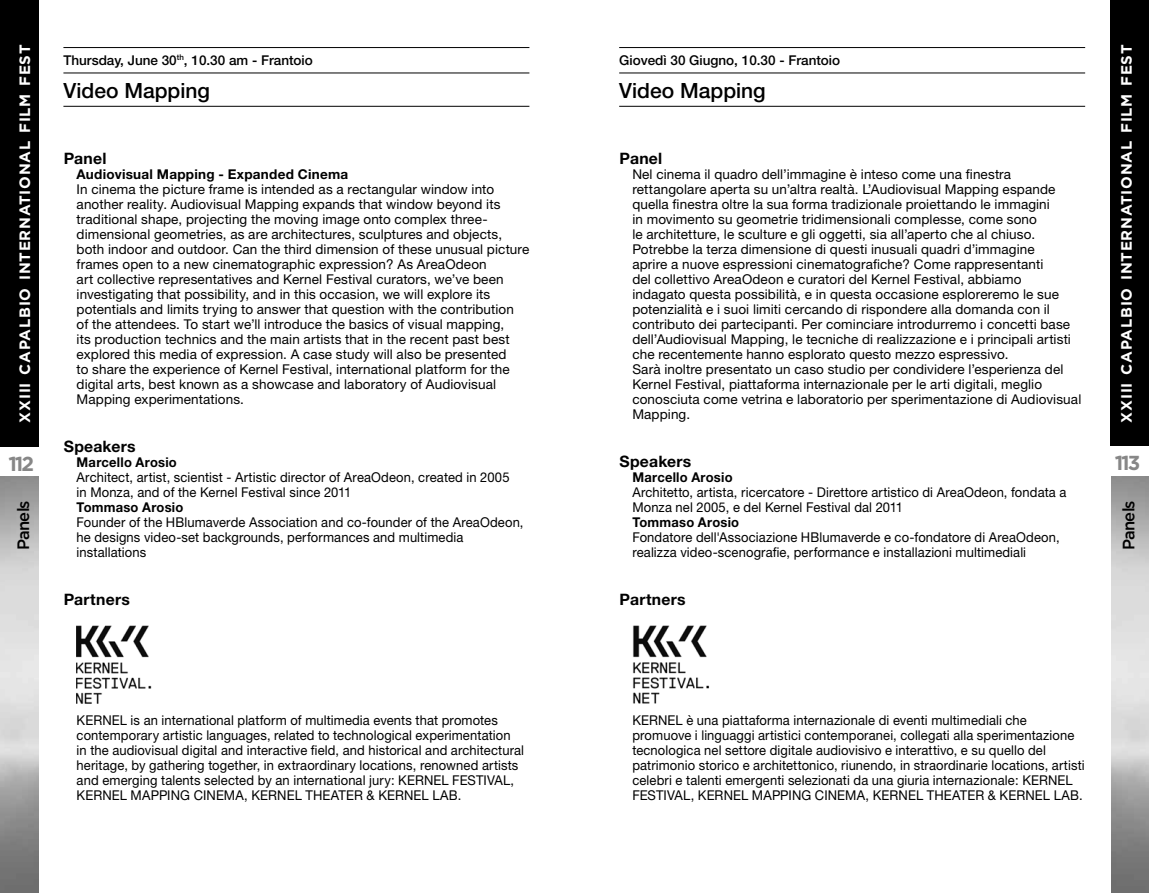
<style>
.page{position:relative;width:1149px;height:893px;background:#fff}
.page>*{position:absolute;margin:0;border:0;box-sizing:border-box;transform-origin:0 0}
.t1{font:500 21px "Helvetica Neue";color:#000}
.t2{font:700 20.25px "Gotham";letter-spacing:-.1em;color:#878787}
.t3{font:500 16.5px "Gotham";letter-spacing:-.05em;color:#000}
.t4{font:700 15.75px "Helvetica Neue";letter-spacing:.015em;color:#000}
.t5{font:700 15px "Gotham";letter-spacing:.05em;color:#fff}
.t6{font:13.5px/15px "Helvetica Neue";letter-spacing:.01em;color:#000}
.t7{font:13.5px/15px "Helvetica Neue";letter-spacing:.01em;color:#000;scale:.96 1}
.t8{font:500 13.5px "Helvetica Neue";color:#000}
.t9{font:700 13.5px "Helvetica Neue";letter-spacing:.02em;color:#000;scale:.96 1}
.t10{font:700 13.5px "Helvetica Neue";letter-spacing:.02em;color:#000}
</style>
<div class="page">
<div style="left:0;top:0;width:38px;height:446px;background:#000"></div>
<div style="left:1110px;top:0;width:38px;height:446px;background:#000"></div>
<hr style="left:63px;top:47px;width:466px;height:1px;background:#000">
<hr style="left:63px;top:73px;width:466px;height:1px;background:#000">
<hr style="left:63px;top:106px;width:466px;height:1px;background:#000">
<hr style="left:619px;top:47px;width:465px;height:1px;background:#000">
<hr style="left:619px;top:73px;width:465px;height:1px;background:#000">
<hr style="left:619px;top:106px;width:465px;height:1px;background:#000">
<img style="left:76px;top:625px;width:76px;height:79px">
<img style="left:633px;top:625px;width:76px;height:79px">
<p class="t5" style="left:16px;top:423px;width:379px;rotate:-90deg">XXIII CAPALBIO INTERNATIONAL FILM FEST</p>
<p class="t5" style="left:1117px;top:423px;width:379px;rotate:-90deg">XXIII CAPALBIO INTERNATIONAL FILM FEST</p>
<p class="t8" style="left:63px;top:52px;width:251px">Thursday, June 30<sup>th</sup>, 10.30 am - Frantoio</p>
<h1 class="t1" style="left:63px;top:78px;width:148px">Video Mapping</h1>
<p class="t8" style="left:619px;top:52px;width:222px">Giovedì 30 Giugno, 10.30 - Frantoio</p>
<h1 class="t1" style="left:619px;top:78px;width:148px">Video Mapping</h1>
<p class="t4" style="left:64px;top:149px;width:44px">Panel</p>
<p class="t10" style="left:77px;top:166px;width:273px">Audiovisual Mapping - Expanded Cinema</p>
<p class="t6" style="left:77px;top:182px;width:454px">In cinema the picture frame is intended as a rectangular window into another reality. Audiovisual Mapping expands that window beyond its traditional shape, projecting the moving image onto complex three&shy;dimensional geometries, as are architectures, sculptures and objects, both indoor and outdoor. Can the third dimension of these unusual picture frames open to a new cinematographic expression? As AreaOdeon<br>art collective representatives and Kernel Festival curators, we’ve been investigating that possibility, and in this occasion, we will explore its potentials and limits trying to answer that question with the contribution<br>of the attendees. To start we’ll introduce the basics of visual mapping,<br>its production technics and the main artists that in the recent past best explored this media of expression. A case study will also be presented<br>to share the experience of Kernel Festival, international platform for the digital arts, best known as a showcase and laboratory of Audiovisual Mapping experimentations.</p>
<p class="t4" style="left:64px;top:437px;width:73px">Speakers</p>
<p class="t9" style="left:77px;top:454px;width:106px">Marcello Arosio</p>
<p class="t7" style="left:77px;top:470px;width:452px">Architect, artist, scientist - Artistic director of AreaOdeon, created in 2005 in Monza, and of the Kernel Festival since 2011</p>
<p class="t9" style="left:77px;top:499px;width:113px">Tommaso Arosio</p>
<p class="t7" style="left:77px;top:515px;width:467px">Founder of the HBlumaverde Association and co-founder of the AreaOdeon, he designs video-set backgrounds, performances and multimedia installations</p>
<p class="t4" style="left:64px;top:590px;width:68px">Partners</p>
<p class="t4" style="left:619px;top:149px;width:44px">Panel</p>
<p class="t6" style="left:632px;top:167px;width:450px">Nel cinema il quadro dell’immagine è inteso come una finestra rettangolare aperta su un’altra realtà. L’Audiovisual Mapping espande quella finestra oltre la sua forma tradizionale proiettando le immagini<br>in movimento su geometrie tridimensionali complesse, come sono<br>le architetture, le sculture e gli oggetti, sia all’aperto che al chiuso.<br>Potrebbe la terza dimensione di questi inusuali quadri d’immagine<br>aprire a nuove espressioni cinematografiche? Come rappresentanti<br>del collettivo AreaOdeon e curatori del Kernel Festival, abbiamo<br>indagato questa possibilità, e in questa occasione esploreremo le sue potenzialità e i suoi limiti cercando di rispondere alla domanda con il contributo dei partecipanti. Per cominciare introdurremo i concetti base dell’Audiovisual Mapping, le tecniche di realizzazione e i principali artisti che recentemente hanno esplorato questo mezzo espressivo.<br>Sarà inoltre presentato un caso studio per condividere l’esperienza del Kernel Festival, piattaforma internazionale per le arti digitali, meglio conosciuta come vetrina e laboratorio per sperimentazione di Audiovisual Mapping.</p>
<p class="t4" style="left:619px;top:452px;width:73px">Speakers</p>
<p class="t9" style="left:632px;top:469px;width:106px">Marcello Arosio</p>
<p class="t7" style="left:632px;top:485px;width:453px">Architetto, artista, ricercatore - Direttore artistico di AreaOdeon, fondata a<br>Monza nel 2005, e del Kernel Festival dal 2011</p>
<p class="t9" style="left:632px;top:514px;width:113px">Tommaso Arosio</p>
<p class="t7" style="left:632px;top:530px;width:446px">Fondatore dell'Associazione HBlumaverde e co-fondatore di AreaOdeon, realizza video-scenografie, performance e installazioni multimediali</p>
<p class="t4" style="left:619px;top:590px;width:68px">Partners</p>
<h2 class="t2" style="left:8px;top:452px;width:27px">112</h2>
<h2 class="t2" style="left:1114px;top:451px;width:27px">113</h2>
<p class="t3" style="left:14px;top:550px;width:51px;rotate:-90deg">Panels</p>
<p class="t3" style="left:1118px;top:550px;width:51px;rotate:-90deg">Panels</p>
<p class="t7" style="left:77px;top:713px;width:467px">KERNEL is an international platform of multimedia events that promotes contemporary artistic languages, related to technological experimentation<br>in the audiovisual digital and interactive field, and historical and architectural heritage, by gathering together, in extraordinary locations, renowned artists and emerging talents selected by an international jury: KERNEL FESTIVAL, KERNEL MAPPING CINEMA, KERNEL THEATER &amp; KERNEL LAB.</p>
<p class="t7" style="left:632px;top:713px;width:472px">KERNEL è una piattaforma internazionale di eventi multimediali che promuove i linguaggi artistici contemporanei, collegati alla sperimentazione tecnologica nel settore digitale audiovisivo e interattivo, e su quello del patrimonio storico e architettonico, riunendo, in straordinarie locations, artisti celebri e talenti emergenti selezionati da una giuria internazionale: KERNEL FESTIVAL, KERNEL MAPPING CINEMA, KERNEL THEATER &amp; KERNEL LAB.</p>
</div>
